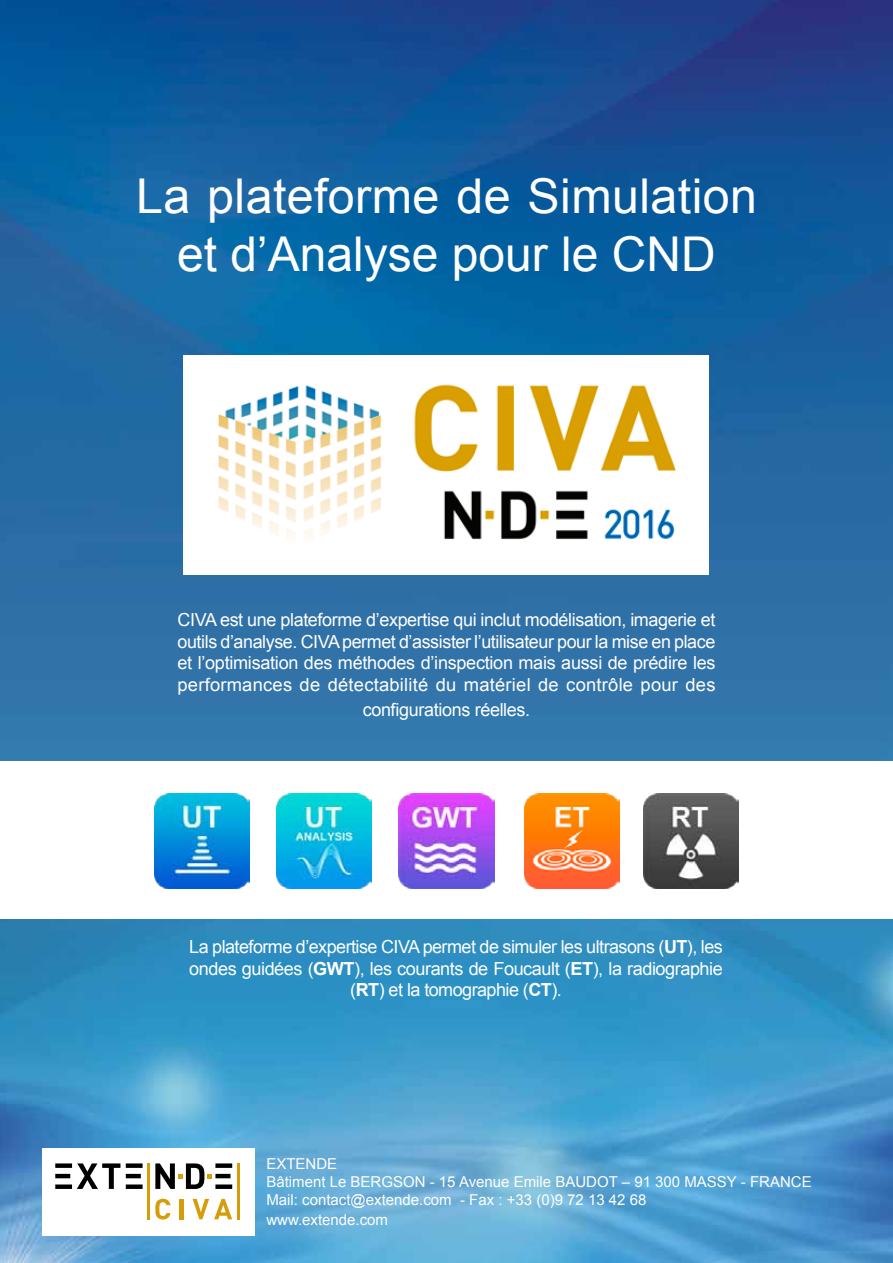
<style>
.page{position:relative;width:893px;height:1263px;background:#fff}
.page>*{position:absolute;margin:0;border:0;box-sizing:border-box;transform-origin:0 0}
.t1{font:48px/57.6px "Arial";letter-spacing:.01em;color:#fff;text-align:center}
.t2{font:18px/21.6px "Arial";letter-spacing:-.025em;color:#fff;text-align:justify}
.t3{font:15px/18px "Arial";color:#fff}
.s1{font-weight:700}
</style>
<div class="page">
<img style="left:0;top:0;width:893px;height:1263px">
<div style="left:0;top:761px;width:893px;height:157px;background:#fff"></div>
<div style="left:43px;top:1148px;width:212px;height:87px;background:#fff"></div>
<svg style="left:155px;top:1199px;width:15px;height:20px"></svg>
<hr style="left:180px;top:1199px;width:4px;height:20px;background:#d59d08">
<svg style="left:193px;top:1199px;width:39px;height:20px"></svg>
<div style="left:215px;top:1163px;width:17px;height:5px;background:#000"></div>
<hr style="left:215px;top:1174px;width:15px;height:4px;background:#000">
<div style="left:215px;top:1184px;width:17px;height:5px;background:#000"></div>
<div style="left:55px;top:1163px;width:17px;height:5px;background:#000"></div>
<hr style="left:55px;top:1174px;width:15px;height:4px;background:#000">
<div style="left:55px;top:1184px;width:17px;height:5px;background:#000"></div>
<svg style="left:77px;top:1163px;width:43px;height:26px"></svg>
<div style="left:126px;top:1163px;width:17px;height:5px;background:#000"></div>
<hr style="left:126px;top:1174px;width:15px;height:4px;background:#000">
<div style="left:126px;top:1184px;width:17px;height:5px;background:#000"></div>
<hr style="left:148px;top:1163px;width:2px;height:56px;background:#d59d08">
<hr style="left:237px;top:1163px;width:3px;height:56px;background:#d59d08">
<svg style="left:155px;top:1163px;width:57px;height:26px"></svg>
<img style="left:644px;top:793px;width:95px;height:95px">
<img style="left:525px;top:793px;width:95px;height:95px">
<img style="left:399px;top:793px;width:95px;height:96px">
<img style="left:276px;top:793px;width:96px;height:95px">
<img style="left:154px;top:793px;width:95px;height:95px">
<div style="left:184px;top:355px;width:525px;height:219px;background:#fff"></div>
<img style="left:218px;top:384px;width:458px;height:156px">
<h1 class="t1" style="left:136px;top:168px;width:622px">La plateforme de Simulation et d’Analyse pour le CND</h1>
<p class="t2" style="left:178px;top:609px;width:539px">CIVA est une plateforme d’expertise qui inclut modélisation, imagerie et outils d’analyse. CIVA permet d’assister l’utilisateur pour la mise en place et l’optimisation des méthodes d’inspection mais aussi de prédire les performances de détectabilité du matériel de contrôle pour des</p>
<p class="t2" style="left:363px;top:699px;width:169px">configurations réelles.</p>
<p class="t2" style="left:189px;top:936px;width:535px;text-align:center">La plateforme d’expertise CIVA permet de simuler les ultrasons (<span class="s1">UT</span>), les ondes guidées (<span class="s1">GWT</span>), les courants de Foucault (<span class="s1">ET</span>), la radiographie (<span class="s1">RT</span>) et la tomographie (<span class="s1">CT</span>).</p>
<p class="t3" style="left:266px;top:1154px;width:547px">EXTENDE<br>Bâtiment Le BERGSON - 15 Avenue Emile BAUDOT – 91 300 MASSY - FRANCE<br>Mail: contact@extende.com - Fax : +33 (0)9 72 13 42 68</p>
<p class="t3" style="left:266px;top:1210px;width:123px">www.extende.com</p>
</div>
